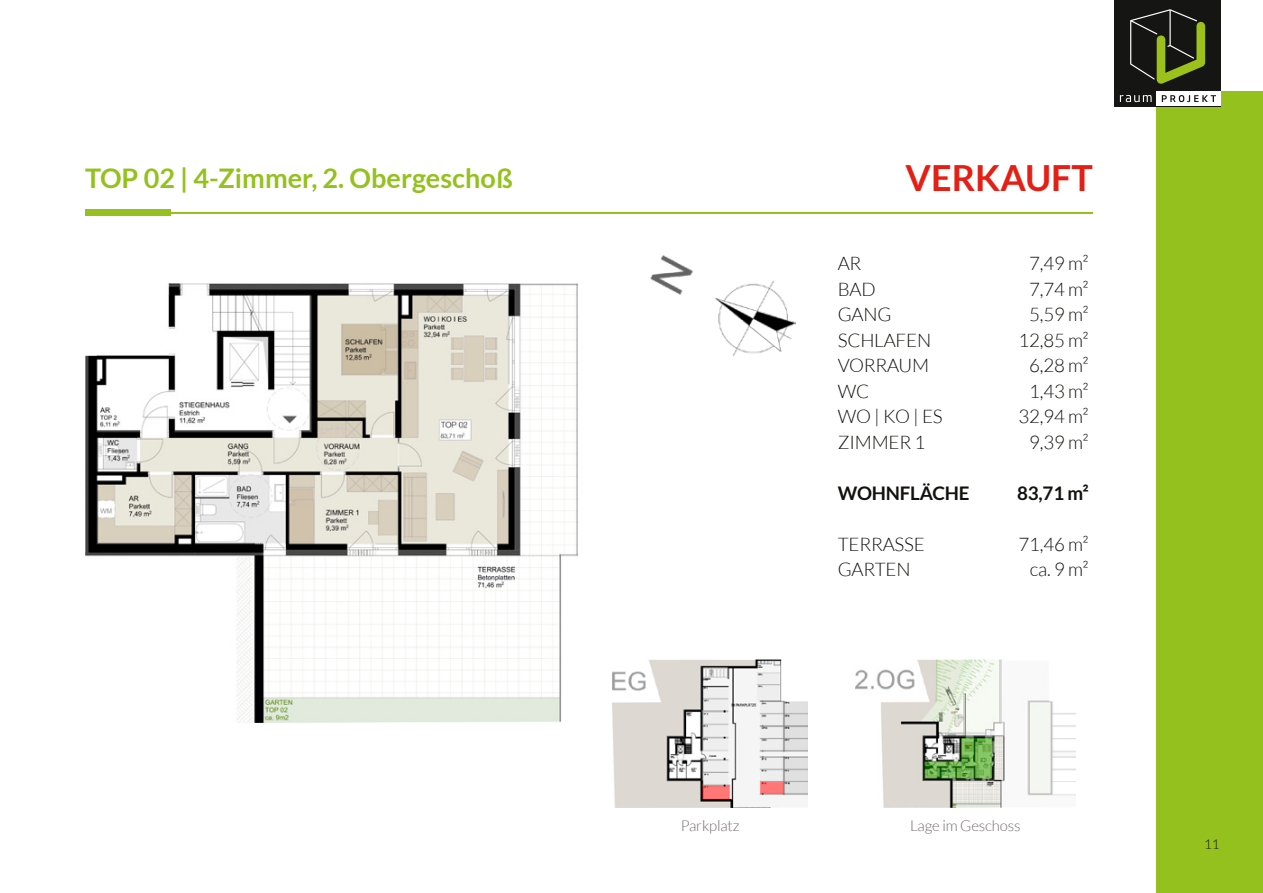
<style>
.page{position:relative;width:1263px;height:893px;background:#fff}
.page>*{position:absolute;margin:0;border:0;box-sizing:border-box;transform-origin:0 0}
.t1{font:700 36px "Lato";color:#e41f15}
.t2{font:700 27px "Lato";color:#95c11f}
.t3{font:300 18.75px "Lato";letter-spacing:-.01em;color:#13110d}
.t4{font:700 18.75px "Lato";letter-spacing:-.01em;color:#13110d}
.t5{font:300 15px "Lato";letter-spacing:-.01em;color:#736c6b}
.t6{font:300 13.5px "Lato";color:#13110d}
</style>
<div class="page">
<div style="left:1157px;top:91px;width:106px;height:802px;background:#95c11f"></div>
<div style="left:1115px;top:0;width:106px;height:106px;background:#151514"></div>
<div style="left:1157px;top:91px;width:64px;height:15px;background:#fff"></div>
<svg style="left:1130px;top:9px;width:75px;height:75px"></svg>
<svg style="left:1120px;top:95px;width:31px;height:7px"></svg>
<svg style="left:1162px;top:95px;width:54px;height:7px"></svg>
<div style="left:85px;top:209px;width:85px;height:7px;background:#95c11f"></div>
<hr style="left:85px;top:212px;width:1008px;height:1px;background:#95c11f">
<img style="left:85px;top:284px;width:492px;height:438px">
<img style="left:613px;top:659px;width:195px;height:149px">
<img style="left:855px;top:659px;width:220px;height:149px">
<img style="left:650px;top:255px;width:145px;height:101px">
<h2 class="t2" style="left:85px;top:162px;width:429px">TOP 02 | 4-Zimmer, 2. Obergeschoß</h2>
<h1 class="t1" style="left:905px;top:157px;width:189px">VERKAUFT</h1>
<p class="t3" style="left:838px;top:253px;width:25px">AR</p>
<p class="t3" style="left:1029px;top:253px;width:61px">7,49 m²</p>
<p class="t3" style="left:838px;top:279px;width:39px">BAD</p>
<p class="t3" style="left:1029px;top:279px;width:61px">7,74 m²</p>
<p class="t3" style="left:838px;top:304px;width:55px">GANG</p>
<p class="t3" style="left:1029px;top:304px;width:61px">5,59 m²</p>
<p class="t3" style="left:838px;top:330px;width:95px">SCHLAFEN</p>
<p class="t3" style="left:1018px;top:330px;width:72px">12,85 m²</p>
<p class="t3" style="left:838px;top:355px;width:93px">VORRAUM</p>
<p class="t3" style="left:1029px;top:355px;width:61px">6,28 m²</p>
<p class="t3" style="left:838px;top:381px;width:33px">WC</p>
<p class="t3" style="left:1029px;top:381px;width:61px">1,43 m²</p>
<p class="t3" style="left:838px;top:406px;width:107px">WO | KO | ES</p>
<p class="t3" style="left:1018px;top:406px;width:72px">32,94 m²</p>
<p class="t3" style="left:838px;top:432px;width:89px">ZIMMER 1</p>
<p class="t3" style="left:1029px;top:432px;width:61px">9,39 m²</p>
<p class="t4" style="left:838px;top:482px;width:133px">WOHNFLÄCHE</p>
<p class="t4" style="left:1017px;top:482px;width:73px">83,71 m²</p>
<p class="t3" style="left:838px;top:534px;width:89px">TERRASSE</p>
<p class="t3" style="left:1018px;top:534px;width:72px">71,46 m²</p>
<p class="t3" style="left:838px;top:559px;width:74px">GARTEN</p>
<p class="t3" style="left:1030px;top:559px;width:60px">ca. 9 m²</p>
<p class="t5" style="left:681px;top:817px;width:60px">Parkplatz</p>
<p class="t5" style="left:910px;top:817px;width:112px">Lage im Geschoss</p>
<p class="t6" style="left:1204px;top:836px;width:17px">11</p>
</div>
